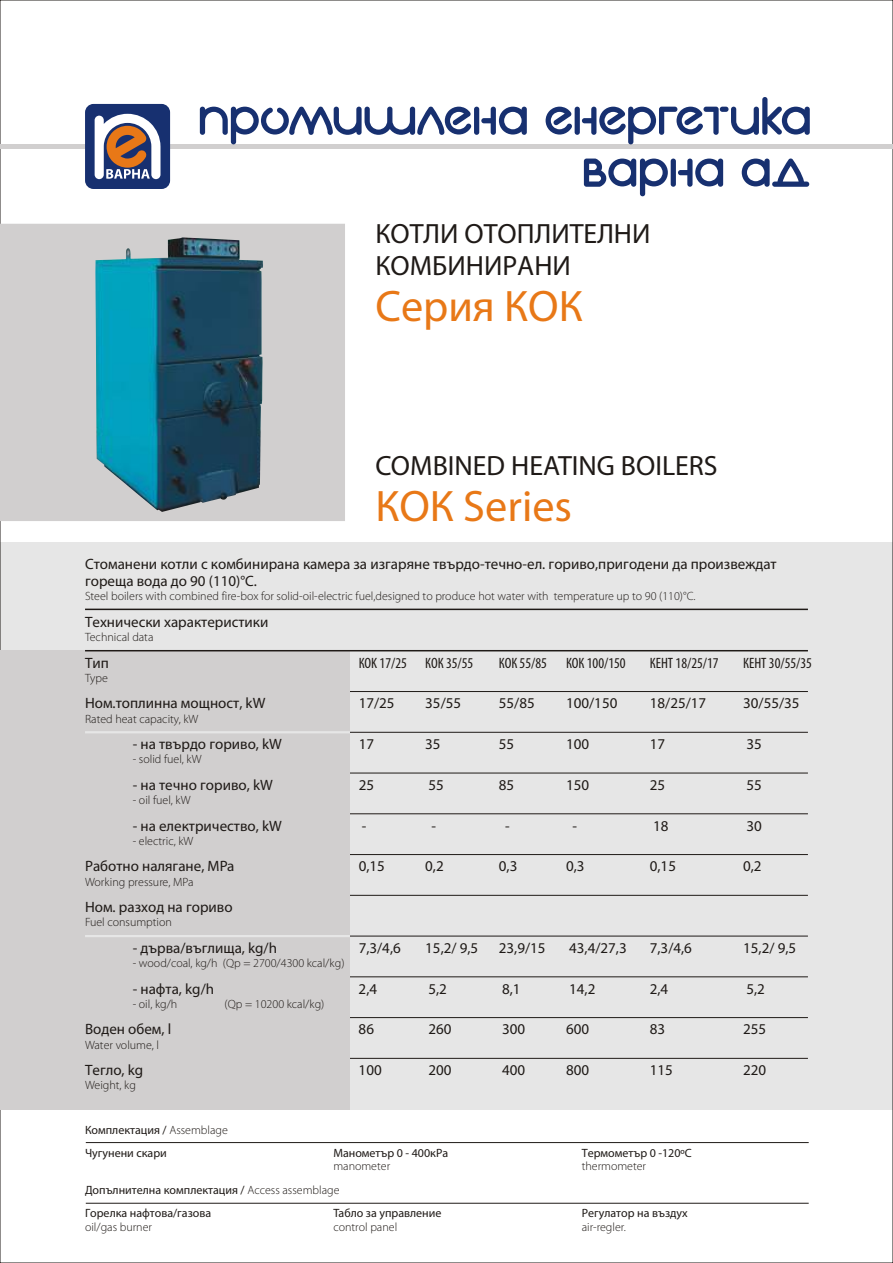
<style>
.page{position:relative;width:893px;height:1263px;background:#fff}
.page>*{position:absolute;margin:0;border:0;box-sizing:border-box;transform-origin:0 0}
.t1{font:44.25px "Myriad Pro";letter-spacing:-1.63em;color:#e87817}
.t2{font:44.25px "Myriad Pro";color:#e87817}
.t3{font:27.9px/31.7px "Myriad Pro";letter-spacing:.13em;color:#1f1a17}
.t4{font:27.9px "Myriad Pro";letter-spacing:-2.97em;color:#1f1a17}
.t5{font:15px/17px "Myriad Pro";color:#1f1a17}
.t6{font:condensed 15px "Myriad Pro";color:#1f1a17}
.t7{font:300 12px "Myriad Pro";color:#1f1a17}
.t8{font:12px/23.2px "Myriad Pro";color:#1f1a17}
.s1{font-weight:300}
</style>
<div class="page">
<div style="left:0;top:542px;width:893px;height:568px;background:#e6e6e6"></div>
<hr style="left:345px;top:854px;width:463px;height:1px;background:#1f1a17">
<hr style="left:345px;top:895px;width:463px;height:1px;background:#1f1a17">
<hr style="left:345px;top:813px;width:463px;height:1px;background:#1f1a17">
<hr style="left:345px;top:773px;width:463px;height:1px;background:#1f1a17">
<hr style="left:345px;top:691px;width:463px;height:1px;background:#1f1a17">
<hr style="left:345px;top:732px;width:463px;height:1px;background:#1f1a17">
<hr style="left:345px;top:936px;width:463px;height:1px;background:#1f1a17">
<hr style="left:345px;top:976px;width:463px;height:1px;background:#1f1a17">
<hr style="left:345px;top:1017px;width:463px;height:1px;background:#1f1a17">
<hr style="left:345px;top:1058px;width:463px;height:1px;background:#1f1a17">
<div style="left:0;top:224px;width:345px;height:297px;background:#d1cfcf"></div>
<div style="left:0;top:651px;width:349px;height:459px;background:#d1cfcf"></div>
<hr style="left:85px;top:650px;width:723px;height:1px;background:#1f1a17">
<hr style="left:85px;top:609px;width:723px;height:1px;background:#1f1a17">
<hr style="left:86px;top:1142px;width:723px;height:1px;background:#1f1a17">
<hr style="left:86px;top:1203px;width:723px;height:1px;background:#1f1a17">
<div style="left:0;top:144px;width:893px;height:5px;background:#d1cfcf"></div>
<div style="left:85px;top:104px;width:85px;height:85px;background:#173070;border-radius:8px"></div>
<svg style="left:95px;top:114px;width:65px;height:65px"></svg>
<svg style="left:546px;top:97px;width:264px;height:47px"></svg>
<svg style="left:200px;top:107px;width:327px;height:37px"></svg>
<svg style="left:584px;top:159px;width:139px;height:37px"></svg>
<svg style="left:742px;top:158px;width:67px;height:29px"></svg>
<img style="left:95px;top:237px;width:168px;height:275px">
<svg style="left:127px;top:250px;width:2px;height:6px"></svg>
<hr style="left:85px;top:731px;width:265px;height:2px;background:#e6e6e6">
<hr style="left:85px;top:935px;width:265px;height:2px;background:#e6e6e6">
<h2 class="t3" style="left:375px;top:220px;width:272px">КОТЛИ ОТОПЛИТЕЛНИ<br>КОМ БИНИРАНИ</h2>
<h1 class="t2" style="left:375px;top:288px;width:206px">Серия КО К</h1>
<h2 class="t4" style="left:375px;top:454px;width:413px">COMBI NEDHEATI NGBOI LERS</h2>
<h1 class="t1" style="left:375px;top:487px;width:292px">КОК Series</h1>
<p class="t5" style="left:85px;top:557px;width:693px">Стоманени котли с комбинирана камера за изгаряне твърдо-течно-ел. гориво,пригодени да произвеждат гореща вода до 90 (110)°С.</p>
<p class="t7" style="left:85px;top:591px;width:612px">Steel boilers with combined fire-box for solid-oil-electric fuel,designed to produce hot water with temperature up to 90 (110)°С.</p>
<p class="t5" style="left:85px;top:615px;width:185px">Технически характеристики</p>
<p class="t7" style="left:85px;top:632px;width:70px">Technical data</p>
<p class="t5" style="left:85px;top:655px;width:25px">Тип</p>
<p class="t6" style="left:359px;top:656px;width:116px">КOK 17/25 КОК 35/55</p>
<p class="t6" style="left:499px;top:656px;width:50px">КОК 55/85</p>
<p class="t6" style="left:566px;top:656px;width:61px">КОК 100/150</p>
<p class="t6" style="left:650px;top:656px;width:70px">КЕНТ 18/25/17</p>
<p class="t6" style="left:743px;top:656px;width:70px">КЕНТ 30/55/35</p>
<p class="t7" style="left:85px;top:673px;width:24px">Type</p>
<p class="t5" style="left:85px;top:696px;width:182px">Ном.топлинна мощност, kW</p>
<p class="t5" style="left:359px;top:696px;width:37px">17/25</p>
<p class="t5" style="left:425px;top:696px;width:37px">35/55</p>
<p class="t5" style="left:499px;top:696px;width:37px">55/85</p>
<p class="t5" style="left:566px;top:696px;width:53px">100/150</p>
<p class="t5" style="left:650px;top:696px;width:58px">18/25/17</p>
<p class="t5" style="left:743px;top:696px;width:58px">30/55/35</p>
<p class="t7" style="left:85px;top:714px;width:115px">Rated heat capacity, kW</p>
<p class="t5" style="left:133px;top:737px;width:151px">- на твърдо гориво, kW</p>
<p class="t5" style="left:359px;top:737px;width:17px">17</p>
<p class="t5" style="left:425px;top:737px;width:17px">35</p>
<p class="t5" style="left:499px;top:737px;width:17px">55</p>
<p class="t5" style="left:566px;top:737px;width:25px">100</p>
<p class="t5" style="left:650px;top:737px;width:17px">17</p>
<p class="t5" style="left:746px;top:737px;width:17px">35</p>
<p class="t7" style="left:133px;top:754px;width:70px">- solid fuel, kW</p>
<p class="t5" style="left:133px;top:777px;width:141px">- на течно гориво, kW</p>
<p class="t5" style="left:359px;top:777px;width:17px">25</p>
<p class="t5" style="left:428px;top:777px;width:17px">55</p>
<p class="t5" style="left:499px;top:777px;width:17px">85</p>
<p class="t5" style="left:566px;top:777px;width:25px">150</p>
<p class="t5" style="left:650px;top:777px;width:17px">25</p>
<p class="t5" style="left:746px;top:777px;width:17px">55</p>
<p class="t7" style="left:133px;top:795px;width:59px">- oil fuel, kW</p>
<p class="t5" style="left:133px;top:818px;width:151px">- на електричество, kW</p>
<p class="t5" style="left:362px;top:818px;width:6px">-</p>
<p class="t5" style="left:432px;top:818px;width:6px">-</p>
<p class="t5" style="left:505px;top:818px;width:6px">-</p>
<p class="t5" style="left:572px;top:818px;width:6px">-</p>
<p class="t5" style="left:653px;top:818px;width:17px">18</p>
<p class="t5" style="left:746px;top:818px;width:17px">30</p>
<p class="t7" style="left:133px;top:836px;width:62px">- electric, kW</p>
<p class="t5" style="left:85px;top:859px;width:151px">Работно налягане, MPa</p>
<p class="t5" style="left:359px;top:859px;width:28px">0,15</p>
<p class="t5" style="left:425px;top:859px;width:20px">0,2</p>
<p class="t5" style="left:499px;top:859px;width:20px">0,3</p>
<p class="t5" style="left:566px;top:859px;width:20px">0,3</p>
<p class="t5" style="left:650px;top:859px;width:28px">0,15</p>
<p class="t5" style="left:743px;top:859px;width:20px">0,2</p>
<p class="t7" style="left:85px;top:877px;width:110px">Working pressure, MPa</p>
<p class="t5" style="left:85px;top:900px;width:149px">Ном. разход на гориво</p>
<p class="t7" style="left:85px;top:917px;width:88px">Fuel consumption</p>
<p class="t5" style="left:133px;top:940px;width:146px">- дърва/въглища, kg/h</p>
<p class="t5" style="left:359px;top:940px;width:44px">7,3/4,6</p>
<p class="t5" style="left:425px;top:940px;width:55px">15,2/ 9,5</p>
<p class="t5" style="left:499px;top:940px;width:48px">23,9/15</p>
<p class="t5" style="left:569px;top:940px;width:59px">43,4/27,3</p>
<p class="t5" style="left:650px;top:940px;width:44px">7,3/4,6</p>
<p class="t5" style="left:743px;top:940px;width:55px">15,2/ 9,5</p>
<p class="t7" style="left:133px;top:958px;width:213px">- wood/coal, kg/h (Qр = 2700/4300 kcal/kg)</p>
<p class="t5" style="left:133px;top:981px;width:83px">- нафта, kg/h</p>
<p class="t5" style="left:359px;top:981px;width:20px">2,4</p>
<p class="t5" style="left:428px;top:981px;width:20px">5,2</p>
<p class="t5" style="left:502px;top:981px;width:20px">8,1</p>
<p class="t5" style="left:569px;top:981px;width:28px">14,2</p>
<p class="t5" style="left:650px;top:981px;width:20px">2,4</p>
<p class="t5" style="left:746px;top:981px;width:20px">5,2</p>
<p class="t7" style="left:133px;top:999px;width:46px">- oil, kg/h</p>
<p class="t7" style="left:225px;top:999px;width:101px">(Qр = 10200 kcal/kg)</p>
<p class="t5" style="left:85px;top:1022px;width:88px">Воден обем, l</p>
<p class="t5" style="left:359px;top:1022px;width:17px">86</p>
<p class="t5" style="left:428px;top:1022px;width:25px">260</p>
<p class="t5" style="left:502px;top:1022px;width:25px">300</p>
<p class="t5" style="left:566px;top:1022px;width:25px">600</p>
<p class="t5" style="left:650px;top:1022px;width:17px">83</p>
<p class="t5" style="left:743px;top:1022px;width:25px">255</p>
<p class="t7" style="left:85px;top:1040px;width:76px">Water volume, l</p>
<p class="t5" style="left:85px;top:1063px;width:60px">Тегло, kg</p>
<p class="t5" style="left:359px;top:1063px;width:25px">100</p>
<p class="t5" style="left:428px;top:1063px;width:25px">200</p>
<p class="t5" style="left:502px;top:1063px;width:25px">400</p>
<p class="t5" style="left:566px;top:1063px;width:25px">800</p>
<p class="t5" style="left:650px;top:1063px;width:25px">115</p>
<p class="t5" style="left:743px;top:1063px;width:25px">220</p>
<p class="t7" style="left:85px;top:1080px;width:52px">Weight, kg</p>
<p class="t8" style="left:85px;top:1119px;width:144px">Комплектация / <span class="s1">Assemblage<br></span>Чугунени скари</p>
<p class="t8" style="left:333px;top:1142px;width:116px">Манометър 0 - 400кРа</p>
<p class="t8" style="left:582px;top:1142px;width:112px">Термометър 0 -120ºC</p>
<p class="t7" style="left:333px;top:1161px;width:58px">manometer</p>
<p class="t7" style="left:582px;top:1161px;width:66px">thermometer</p>
<p class="t8" style="left:85px;top:1179px;width:256px">Допълнителна комплектация / <span class="s1">Аccess аssemblage<br></span>Горелка нафтова/газова</p>
<p class="t8" style="left:333px;top:1203px;width:110px">Taбло за управление</p>
<p class="t8" style="left:582px;top:1203px;width:107px">Регулатор на въздух</p>
<p class="t7" style="left:85px;top:1222px;width:69px">oil/gas burner</p>
<p class="t7" style="left:333px;top:1222px;width:65px">control panel</p>
<p class="t7" style="left:582px;top:1222px;width:46px">air-regler.</p>
</div>
